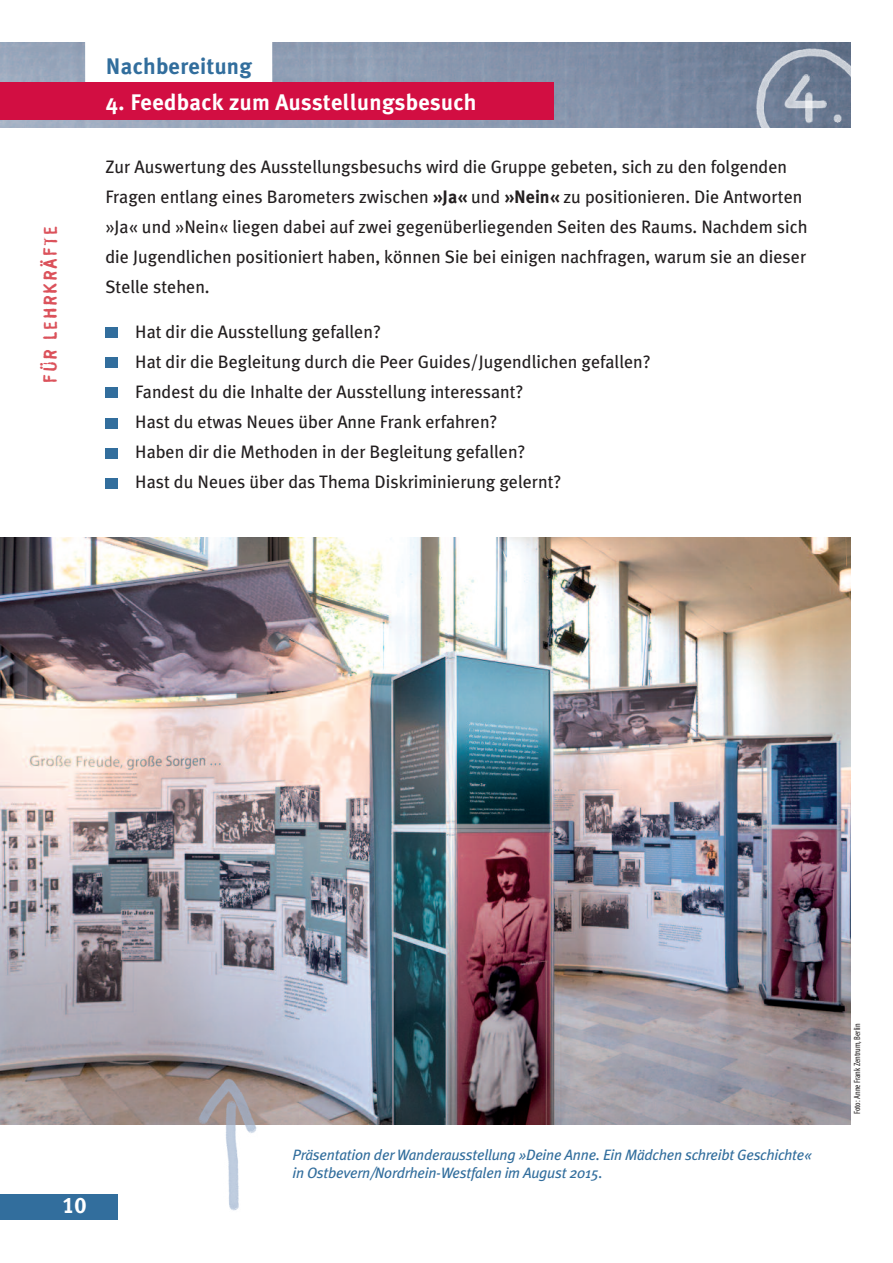
<style>
.page{position:relative;width:893px;height:1263px;background:#fff}
.page>*{position:absolute;margin:0;border:0;box-sizing:border-box;transform-origin:0 0}
.t1{font:700 22.5px "Meta Plus";letter-spacing:.015em;color:#fff}
.t2{font:700 22.5px "Meta Plus";letter-spacing:.015em;color:#326e9d}
.t3{font:22.5px "Meta Plus Bold Caps";color:#fff}
.t4{font:18px/30px "Meta Plus";color:#231f20}
.t5{font:17.4px "Stamp Gothic";letter-spacing:.075em;color:#db525b}
.t6{font:italic 15px/18px "Meta Plus";letter-spacing:-.015em;color:#326e9d}
.t7{font:condensed 9px "Myriad Pro";color:#231f20}
.s1{font-weight:700}
</style>
<div class="page">
<img style="left:0;top:43px;width:744px;height:85px">
<div style="left:85px;top:33px;width:187px;height:56px;background:#fff"></div>
<div style="left:0;top:1194px;width:118px;height:26px;background:#326e9d"></div>
<div style="left:0;top:83px;width:554px;height:37px;background:#d20e42"></div>
<img style="left:744px;top:43px;width:107px;height:85px">
<div style="left:105px;top:328px;width:13px;height:10px;background:#326e9d"></div>
<div style="left:105px;top:358px;width:13px;height:10px;background:#326e9d"></div>
<div style="left:105px;top:388px;width:13px;height:10px;background:#326e9d"></div>
<div style="left:105px;top:418px;width:13px;height:10px;background:#326e9d"></div>
<div style="left:105px;top:448px;width:13px;height:10px;background:#326e9d"></div>
<div style="left:105px;top:478px;width:13px;height:10px;background:#326e9d"></div>
<img style="left:0;top:538px;width:850px;height:586px">
<img style="left:196px;top:1069px;width:67px;height:142px">
<p class="t5" style="left:40px;top:383px;width:158px;rotate:-90deg">FÜR LEHRKRÄFTE</p>
<p class="t2" style="left:106px;top:53px;width:147px">Nachbereitung</p>
<p class="t1" style="left:106px;top:89px;width:372px">4. Feedback zum Ausstellungsbesuch</p>
<p class="t4" style="left:105px;top:152px;width:703px">Zur Auswertung des Ausstellungsbesuchs wird die Gruppe gebeten, sich zu den folgenden Fragen entlang eines Barometers zwischen <span class="s1">»Ja«</span> und <span class="s1">»Nein«</span> zu positionieren. Die Antworten »Ja« und »Nein« liegen dabei auf zwei gegenüberliegenden Seiten des Raums. Nachdem sich die Jugendlichen positioniert haben, können Sie bei einigen nachfragen, warum sie an dieser Stelle stehen.</p>
<p class="t4" style="left:135px;top:317px;width:517px">Hat dir die Ausstellung gefallen?<br>Hat dir die Begleitung durch die Peer Guides/Jugendlichen gefallen?<br>Fandest du die Inhalte der Ausstellung interessant?<br>Hast du etwas Neues über Anne Frank erfahren?<br>Haben dir die Methoden in der Begleitung gefallen?<br>Hast du Neues über das Thema Diskriminierung gelernt?</p>
<p class="t3" style="left:62px;top:1192px;width:26px">10</p>
<p class="t6" style="left:292px;top:1146px;width:521px">Präsentation der Wanderausstellung »Deine Anne. Ein Mädchen schreibt Geschichte« in Ostbevern/Nordrhein-Westfalen im August 2015.</p>
<p class="t7" style="left:854px;top:1114px;width:92px;rotate:-90deg">Foto: Anne Frank Zentrum, Berlin</p>
</div>
